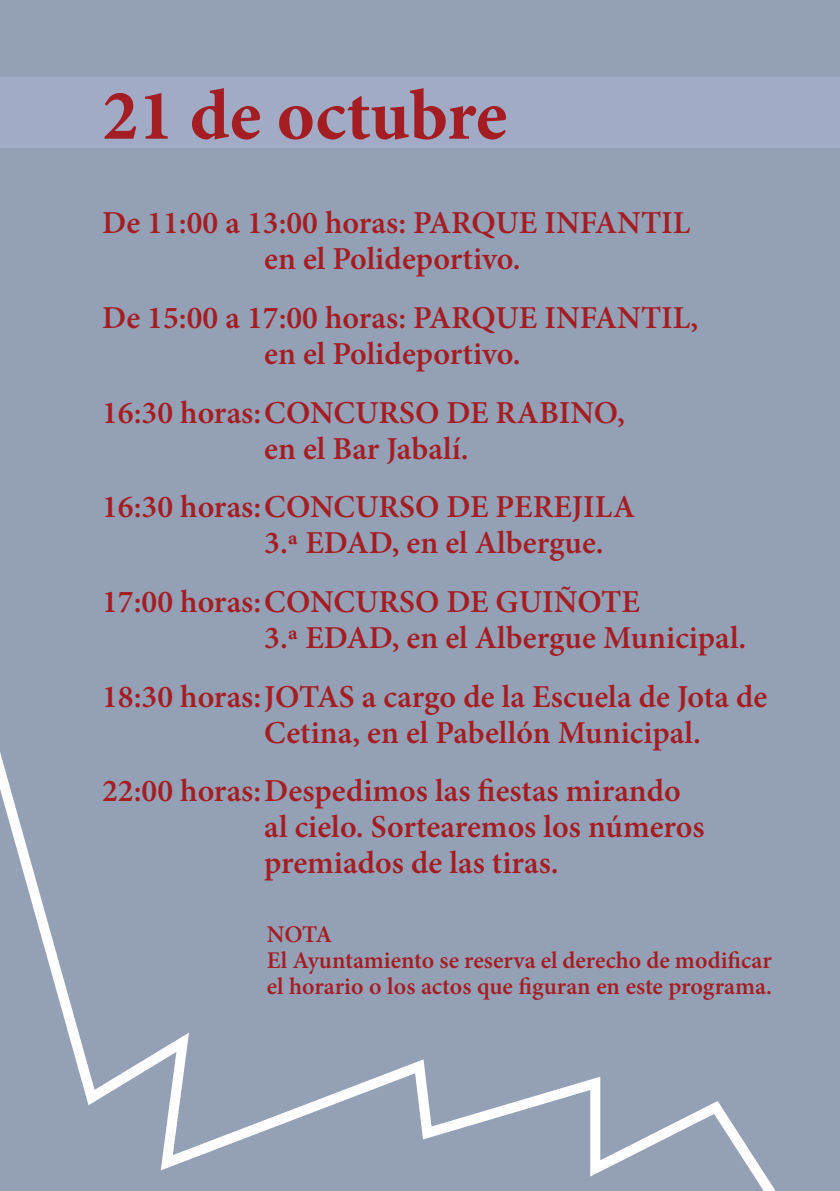
<style>
.page{position:relative;width:840px;height:1191px;background:#fff}
.page>*{position:absolute;margin:0;border:0;box-sizing:border-box;transform-origin:0 0}
.t1{font:700 72px "Minion Pro";color:#a41d23}
.t2{font:600 32px/36px "Minion Pro";color:#a41d23}
.t3{font:600 24px/25.8px "Minion Pro";color:#a41d23}
</style>
<div class="page">
<div style="left:0;top:0;width:839px;height:1191px;background:#94a0b5"></div>
<div style="left:0;top:77px;width:839px;height:71px;background:#a1abc6"></div>
<svg style="left:0;top:752px;width:776px;height:439px"></svg>
<h1 class="t1" style="left:102px;top:65px;width:406px">21 de octubre</h1>
<p class="t2" style="left:102px;top:205px;width:589px;text-align:center">De 11:00 a 13:00 horas: PARQUE INFANTIL en el Polideportivo.</p>
<p class="t2" style="left:102px;top:299px;width:597px;text-align:center">De 15:00 a 17:00 horas: PARQUE INFANTIL, en el Polideportivo.</p>
<p class="t2" style="left:102px;top:394px;width:524px;text-align:center">16:30 horas:CONCURSO DE RABINO, en el Bar Jabalí.</p>
<p class="t2" style="left:264px;top:489px;width:372px;text-indent:-162px">16:30 horas:CONCURSO DE PEREJILA<br>3.ª EDAD, en el Albergue.</p>
<p class="t2" style="left:264px;top:583px;width:483px;text-indent:-162px">17:00 horas:CONCURSO DE GUIÑOTE<br>3.ª EDAD, en el Albergue Municipal.</p>
<p class="t2" style="left:264px;top:678px;width:504px;text-indent:-162px">18:30 horas:JOTAS a cargo de la Escuela de Jota de<br>Cetina, en el Pabellón Municipal.</p>
<p class="t2" style="left:264px;top:773px;width:441px;text-indent:-162px">22:00 horas:Despedimos las fiestas mirando al cielo. Sortearemos los números premiados de las tiras.</p>
<p class="t3" style="left:266px;top:921px;width:506px">NOTA<br>El Ayuntamiento se reserva el derecho de modificar el horario o los actos que figuran en este programa.</p>
</div>
